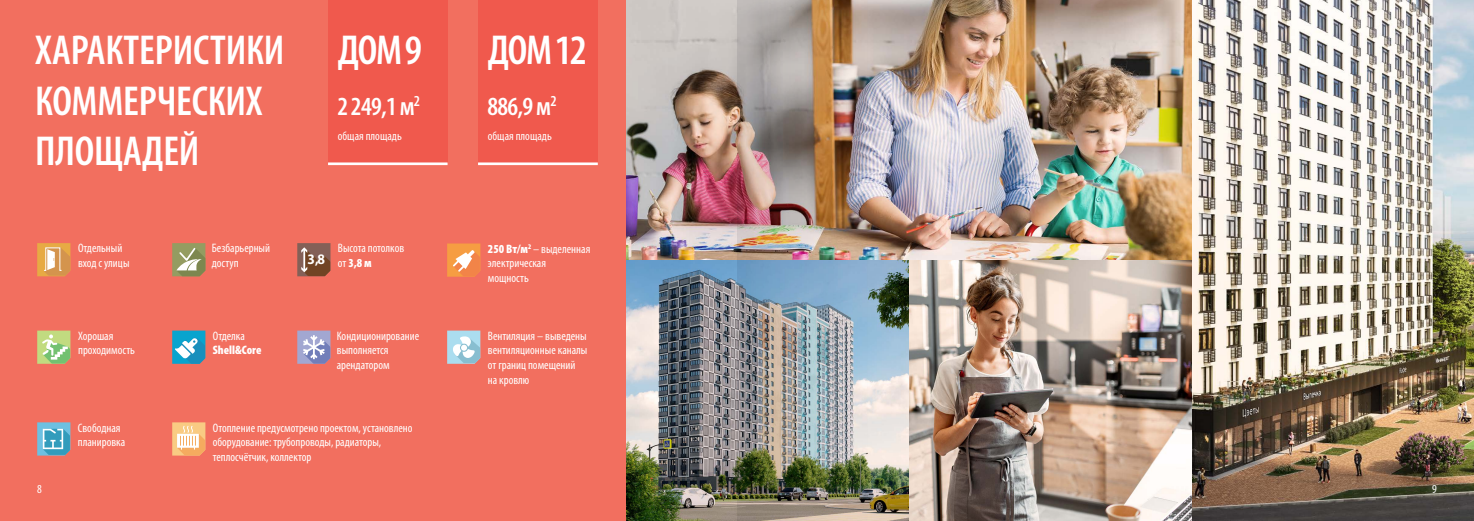
<style>
.page{position:relative;width:1474px;height:521px;background:#fff}
.page>*{position:absolute;margin:0;border:0;box-sizing:border-box;transform-origin:0 0}
.header_1{font:600 condensed 42px/50.4px "Myriad Pro";letter-spacing:-.005em;color:#fff}
.header_1-2{font:600 condensed 26.25px "Myriad Pro";letter-spacing:-.025em;color:#fff}
.main_Text{font:condensed 12.25px/14.7px "Myriad Pro";color:#fff}
.main_Text-2{font:900 condensed 12.25px/14.7px "Myriad Pro";color:#fff}
.s1{font-weight:400}
.s2{font-weight:900}
</style>
<div class="page">
<div style="left:0;top:0;width:626px;height:521px;background:#f26f5f"></div>
<svg style="left:37px;top:243px;width:33px;height:33px"></svg>
<svg style="left:297px;top:243px;width:33px;height:33px"></svg>
<svg style="left:297px;top:331px;width:33px;height:33px"></svg>
<svg style="left:37px;top:331px;width:33px;height:33px"></svg>
<svg style="left:447px;top:331px;width:33px;height:33px"></svg>
<svg style="left:37px;top:422px;width:33px;height:33px"></svg>
<svg style="left:447px;top:243px;width:33px;height:34px"></svg>
<svg style="left:172px;top:331px;width:33px;height:33px"></svg>
<svg style="left:172px;top:422px;width:33px;height:33px"></svg>
<img style="left:626px;top:0;width:847px;height:521px">
<svg style="left:172px;top:243px;width:33px;height:33px"></svg>
<div style="left:328px;top:0;width:119px;height:162px;background:#f0594d"></div>
<hr style="left:328px;top:162px;width:119px;height:3px;background:#fff">
<div style="left:478px;top:0;width:119px;height:162px;background:#f0594d"></div>
<hr style="left:478px;top:162px;width:120px;height:3px;background:#fff">
<div style="left:1423px;top:477px;width:22px;height:24px;background:#fff;opacity:.75"></div>
<img style="left:737px;top:0;width:130px;height:521px">
<p class="header_1" style="left:35px;top:26px;width:251px">ХАРАКТЕРИСТИКИ</p>
<p class="header_1" style="left:35px;top:76px;width:229px">КОММЕРЧЕСКИХ<br>ПЛОЩАДЕЙ</p>
<p class="header_1" style="left:338px;top:26px;width:86px">ДОМ 9</p>
<p class="header_1-2" style="left:337px;top:92px;width:84px">2 249,1 м<sup>2</sup></p>
<p class="main_Text" style="left:338px;top:129px;width:65px">общая площадь</p>
<p class="header_1" style="left:488px;top:26px;width:101px">ДОМ 12</p>
<p class="header_1-2" style="left:487px;top:92px;width:71px">886,9 м<sup>2</sup></p>
<p class="main_Text" style="left:488px;top:129px;width:65px">общая площадь</p>
<p class="main_Text" style="left:78px;top:241px;width:53px">Отдельный вход с улицы</p>
<p class="main_Text" style="left:212px;top:241px;width:60px">Безбарьерный доступ</p>
<p class="main_Text" style="left:338px;top:241px;width:68px">Высота потолков</p>
<p class="main_Text-2" style="left:307px;top:256px;width:66px"><sup>3,8</sup> <span class="s1">от</span> 3,8 м</p>
<p class="main_Text" style="left:488px;top:241px;width:104px"><span class="s2">250 Вт/м</span><sup>2</sup> – выделенная электрическая</p>
<p class="main_Text" style="left:488px;top:271px;width:42px">мощность</p>
<p class="main_Text-2" style="left:213px;top:328px;width:50px"><span class="s1">Отделка<br></span>Shell&amp;Core</p>
<p class="main_Text" style="left:78px;top:329px;width:58px">Хорошая проходимость</p>
<p class="main_Text" style="left:488px;top:329px;width:101px">Вентиляция – выведены вентиляционные каналы от границ помещений на кровлю</p>
<p class="main_Text" style="left:213px;top:420px;width:201px">Отопление предусмотрено проектом, установлено оборудование: трубопроводы, радиаторы, теплосчётчик, коллектор</p>
<p class="main_Text" style="left:337px;top:329px;width:84px">Кондиционирование</p>
<p class="main_Text" style="left:337px;top:343px;width:54px">выполняется арендатором</p>
<p class="main_Text" style="left:78px;top:420px;width:49px">Свободная планировка</p>
<p class="main_Text" style="left:37px;top:482px;width:6px">8</p>
<p class="main_Text" style="left:1431px;top:482px;width:6px">9</p>
</div>
